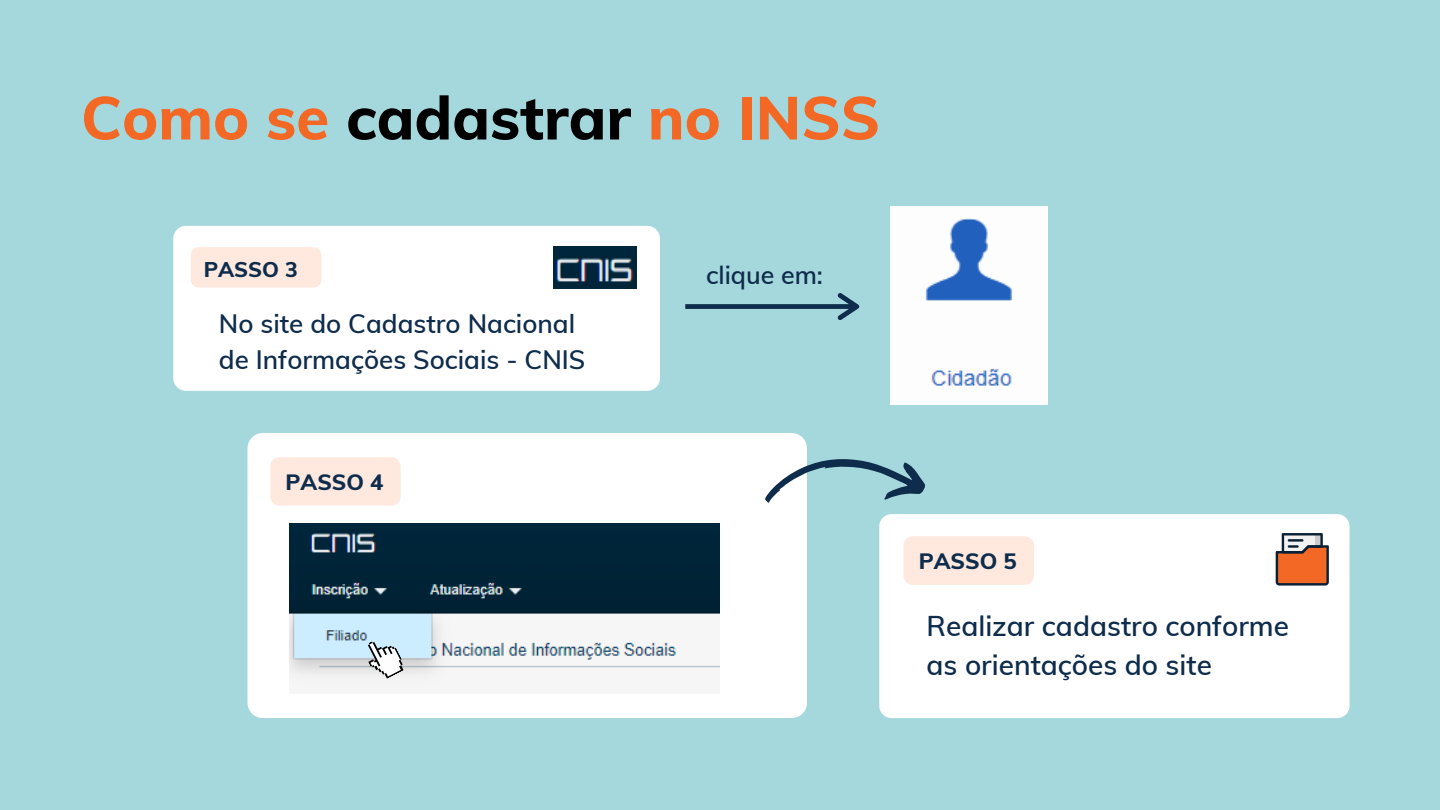
<style>
.page{position:relative;width:1440px;height:810px;background:#a5d8dc}
.page>*{position:absolute;margin:0;border:0;box-sizing:border-box;transform-origin:0 0}
.t1{font:800 60px "Muli";color:#f36825}
.t2{font:600 28px/39px "Muli";color:#0e2c4b}
.t3{font:600 26px/36px "Muli";color:#0e2c4b}
.t4{font:600 25px "Muli";color:#0e2c4b}
.t5{font:800 22.2px "Muli";color:#0e2c4b}
.t6{font:800 21.3px "Muli";color:#0e2c4b}
.s1{color:#000}
</style>
<div class="page">
<div style="left:173px;top:226px;width:487px;height:165px;background:#fff;border-radius:13px"></div>
<div style="left:191px;top:247px;width:130px;height:41px;background:#ffe9df;border-radius:8px"></div>
<div style="left:247px;top:433px;width:560px;height:285px;background:#fff;border-radius:15px"></div>
<img style="left:289px;top:523px;width:431px;height:159px">
<div style="left:270px;top:457px;width:131px;height:49px;background:#ffe9df;border-radius:9px"></div>
<svg style="left:685px;top:293px;width:174px;height:27px"></svg>
<img style="left:891px;top:206px;width:156px;height:199px">
<img style="left:553px;top:246px;width:83px;height:42px">
<svg style="left:360px;top:633px;width:47px;height:49px"></svg>
<svg style="left:765px;top:459px;width:160px;height:44px"></svg>
<div style="left:879px;top:514px;width:471px;height:204px;background:#fff;border-radius:12px"></div>
<div style="left:903px;top:536px;width:131px;height:49px;background:#ffe9df;border-radius:9px"></div>
<svg style="left:1276px;top:533px;width:53px;height:53px"></svg>
<p class="t1" style="left:81px;top:79px;width:801px">Como se <span class="s1">cadastrar</span> no INSS</p>
<p class="t6" style="left:204px;top:256px;width:96px">PASSO 3</p>
<p class="t4" style="left:706px;top:259px;width:118px">clique em:</p>
<p class="t3" style="left:219px;top:306px;width:368px">No site do Cadastro Nacional de Informações Sociais - CNIS</p>
<p class="t5" style="left:286px;top:467px;width:100px">PASSO 4</p>
<p class="t5" style="left:919px;top:547px;width:100px">PASSO 5</p>
<p class="t2" style="left:927px;top:606px;width:364px">Realizar cadastro conforme as orientações do site</p>
</div>
